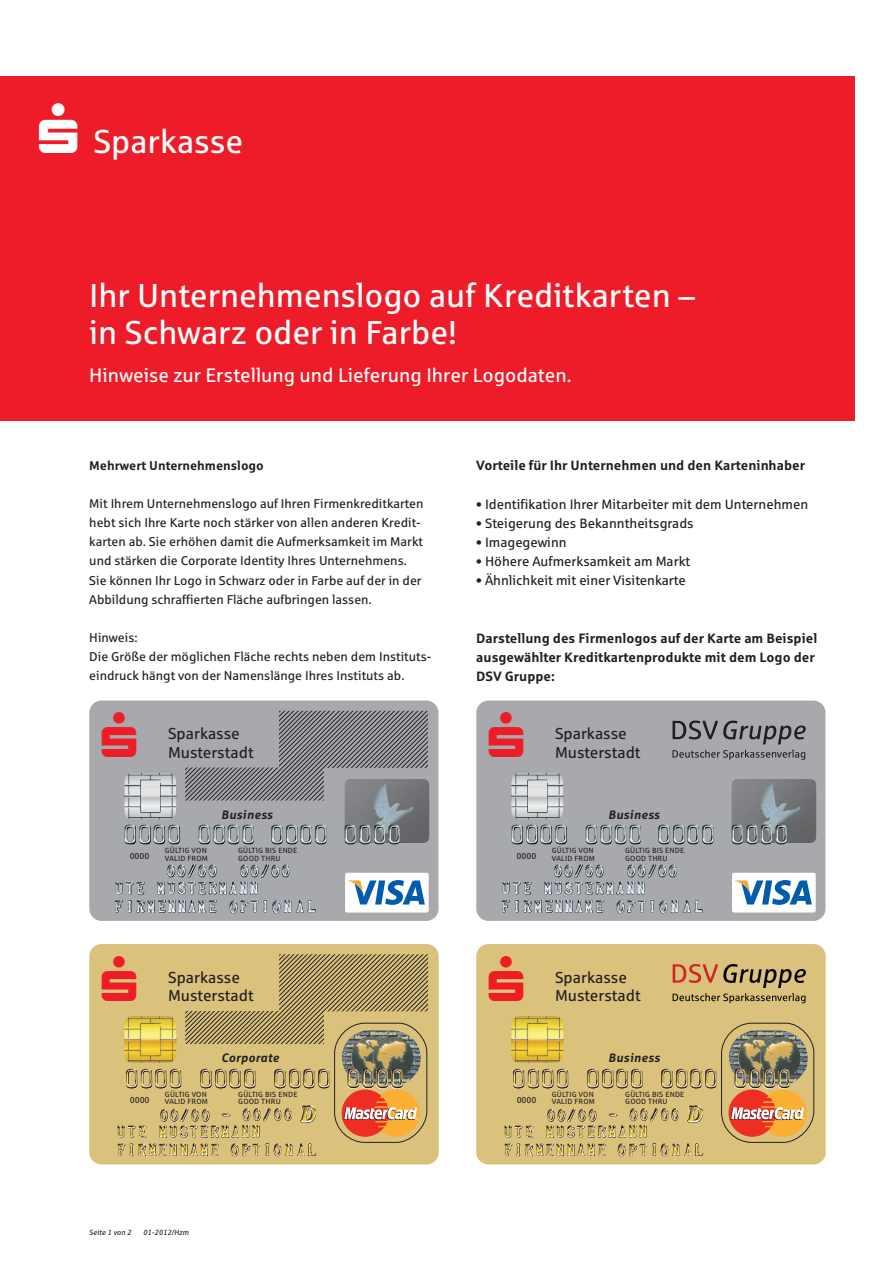
<style>
.page{position:relative;width:893px;height:1263px;background:#fff}
.page>*{position:absolute;margin:0;border:0;box-sizing:border-box;transform-origin:0 0}
.t1{font:33px/37.5px "Sparkasse Rg";color:#fff}
.t2{font:19.5px "Sparkasse Rg";color:#fff}
.t3{font:15.9px/18.1px "Sparkasse Rg";color:#231f20}
.t4{font:13.5px "Sparkasse Rg";color:#231f20}
.t5{font:700 13.5px/19.2px "Sparkasse Rg";color:#231f20}
.t6{font:12.75px/19.2px "Sparkasse Rg";color:#231f20}
.t7{font:700 12.75px "Sparkasse Rg";color:#231f20}
.t8{font:italic 700 12.3px "Sparkasse Rg";letter-spacing:.02em;color:#231f20}
.t9{font:8.7px "Sparkasse Rg";color:#231f20}
.t10{font:7.5px/7.2px "Sparkasse Rg";letter-spacing:.025em;color:#231f20}
.t11{font:italic 7.5px "Sparkasse Rg";color:#231f20}
</style>
<div class="page">
<div style="left:0;top:77px;width:855px;height:344px;background:#ee1c28"></div>
<div style="left:89px;top:700px;width:349px;height:221px;background:#a8a9ad;border-radius:12px"></div>
<div style="left:345px;top:873px;width:84px;height:39px;background:#fff;border-radius:2px"></div>
<svg style="left:348px;top:880px;width:77px;height:25px"></svg>
<img style="left:345px;top:781px;width:84px;height:62px">
<img style="left:124px;top:773px;width:53px;height:46px">
<img style="left:125px;top:824px;width:275px;height:21px">
<svg style="left:185px;top:711px;width:243px;height:89px"></svg>
<div style="left:476px;top:700px;width:349px;height:221px;background:#a8a9ad;border-radius:12px"></div>
<div style="left:732px;top:873px;width:84px;height:39px;background:#fff;border-radius:2px"></div>
<svg style="left:735px;top:880px;width:77px;height:25px"></svg>
<img style="left:732px;top:779px;width:84px;height:64px">
<img style="left:511px;top:773px;width:53px;height:46px">
<img style="left:511px;top:824px;width:276px;height:21px">
<svg style="left:672px;top:720px;width:134px;height:24px"></svg>
<svg style="left:672px;top:750px;width:133px;height:10px"></svg>
<div style="left:89px;top:944px;width:350px;height:220px;background:#dbc27c;border-radius:12px"></div>
<img style="left:124px;top:1016px;width:53px;height:47px">
<img style="left:126px;top:1069px;width:56px;height:20px">
<svg style="left:185px;top:954px;width:243px;height:189px"></svg>
<div style="left:476px;top:944px;width:350px;height:220px;background:#dbc27c;border-radius:12px"></div>
<img style="left:721px;top:1023px;width:93px;height:120px">
<img style="left:511px;top:1016px;width:53px;height:47px">
<img style="left:513px;top:1069px;width:277px;height:20px">
<svg style="left:673px;top:964px;width:133px;height:39px"></svg>
<h1 class="t1" style="left:39px;top:122px;width:206px">▲ Sparkasse</h1>
<h1 class="t1" style="left:89px;top:275px;width:607px">Ihr Unternehmenslogo auf Kreditkarten – in Schwarz oder in Farbe!</h1>
<h2 class="t2" style="left:89px;top:363px;width:484px">Hinweise zur Erstellung und Lieferung Ihrer Logodaten.</h2>
<p class="t7" style="left:89px;top:457px;width:176px">Mehrwert Unternehmenslogo</p>
<p class="t6" style="left:89px;top:494px;width:336px">Mit Ihrem Unternehmenslogo auf Ihren Firmenkreditkarten hebt sich Ihre Karte noch stärker von allen anderen Kredit&shy;karten ab. Sie erhöhen damit die Aufmerksamkeit im Markt und stärken die Corporate Identity Ihres Unternehmens.<br>Sie können Ihr Logo in Schwarz oder in Farbe auf der in der Abbildung schraffierten Fläche aufbringen lassen.</p>
<p class="t6" style="left:89px;top:628px;width:344px">Hinweis:<br>Die Größe der möglichen Fläche rechts neben dem Instituts&shy;eindruck hängt von der Namenslänge Ihres Instituts ab.</p>
<p class="t5" style="left:476px;top:455px;width:330px">Vorteile für Ihr Unternehmen und den Karteninhaber</p>
<p class="t4" style="left:476px;top:496px;width:333px">• Identifikation Ihrer Mitarbeiter mit dem Unternehmen</p>
<p class="t4" style="left:476px;top:515px;width:219px">• Steigerung des Bekanntheitsgrads</p>
<p class="t4" style="left:476px;top:534px;width:92px">• Imagegewinn</p>
<p class="t4" style="left:476px;top:553px;width:216px">• Höhere Aufmerksamkeit am Markt</p>
<p class="t4" style="left:476px;top:572px;width:211px">• Ähnlichkeit mit einer Visitenkarte</p>
<p class="t5" style="left:476px;top:628px;width:343px">Darstellung des Firmenlogos auf der Karte am Beispiel ausgewählter Kreditkartenprodukte mit dem Logo der<br>DSV Gruppe:</p>
<p class="t3" style="left:168px;top:724px;width:87px">Sparkasse<br>Musterstadt</p>
<p class="t3" style="left:555px;top:724px;width:87px">Sparkasse<br>Musterstadt</p>
<p class="t8" style="left:221px;top:807px;width:53px">Business</p>
<p class="t8" style="left:608px;top:807px;width:53px">Business</p>
<p class="t9" style="left:130px;top:851px;width:21px">0000</p>
<p class="t10" style="left:165px;top:847px;width:45px">GÜLTIG VON<br>VALID FROM</p>
<p class="t10" style="left:238px;top:847px;width:61px">GÜLTIG BIS ENDE<br>GOOD THRU</p>
<p class="t9" style="left:517px;top:851px;width:21px">0000</p>
<p class="t10" style="left:552px;top:847px;width:45px">GÜLTIG VON<br>VALID FROM</p>
<p class="t10" style="left:625px;top:847px;width:61px">GÜLTIG BIS ENDE<br>GOOD THRU</p>
<p class="t3" style="left:168px;top:968px;width:87px">Sparkasse<br>Musterstadt</p>
<p class="t3" style="left:555px;top:968px;width:87px">Sparkasse<br>Musterstadt</p>
<p class="t8" style="left:221px;top:1050px;width:60px">Corporate</p>
<p class="t8" style="left:608px;top:1050px;width:53px">Business</p>
<p class="t9" style="left:130px;top:1094px;width:21px">0000</p>
<p class="t10" style="left:165px;top:1090px;width:45px">GÜLTIG VON<br>VALID FROM</p>
<p class="t10" style="left:238px;top:1090px;width:61px">GÜLTIG BIS ENDE<br>GOOD THRU</p>
<p class="t9" style="left:517px;top:1094px;width:21px">0000</p>
<p class="t10" style="left:552px;top:1090px;width:45px">GÜLTIG VON<br>VALID FROM</p>
<p class="t10" style="left:625px;top:1090px;width:61px">GÜLTIG BIS ENDE<br>GOOD THRU</p>
<p class="t11" style="left:89px;top:1228px;width:44px">Seite 1 von 2</p>
<p class="t11" style="left:143px;top:1228px;width:47px">01-2012/Hzm</p>
</div>
